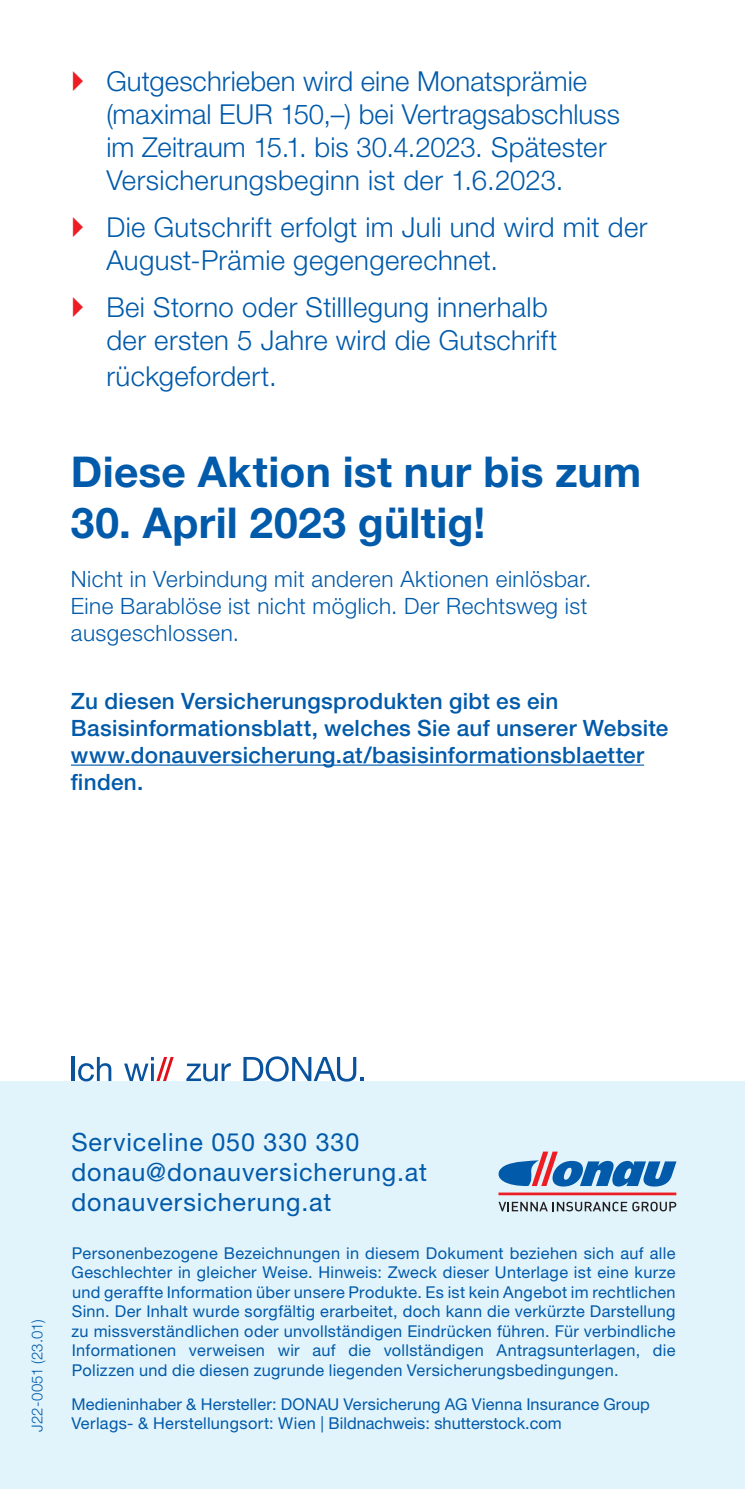
<style>
.page{position:relative;width:745px;height:1489px;background:#fff}
.page>*{position:absolute;margin:0;border:0;box-sizing:border-box;transform-origin:0 0}
.t1{font:700 42.5px "Helvetica Neue LT Pro";letter-spacing:.005em;color:#015aaa}
.t2{font:300 27.5px/33px "Helvetica Neue LT Pro";letter-spacing:.01em;color:#015aaa}
.t3{font:25px/30px "Helvetica Neue LT Pro";letter-spacing:.035em;color:#015aaa}
.t4{font:500 22.5px/27px "Helvetica Neue LT Pro";letter-spacing:.015em;color:#015aaa}
.t5{font:300 22.5px/27px "Helvetica Neue LT Pro";letter-spacing:.02em;color:#015aaa}
.t6{font:16.25px/19.5px "Helvetica Neue LT Pro";letter-spacing:.015em;color:#015aaa;text-align:justify}
.t7{font:300 15px "Helvetica Neue LT Pro";letter-spacing:.01em;color:#015aaa}
</style>
<div class="page">
<div style="left:0;top:1081px;width:744px;height:407px;background:#e1f4fc"></div>
<hr style="left:71px;top:1056px;width:3px;height:24px;background:#08529e">
<svg style="left:78px;top:1057px;width:33px;height:24px"></svg>
<svg style="left:186px;top:1063px;width:45px;height:18px"></svg>
<svg style="left:243px;top:1056px;width:121px;height:25px"></svg>
<svg style="left:124px;top:1057px;width:49px;height:23px"></svg>
<svg style="left:498px;top:1151px;width:178px;height:35px"></svg>
<hr style="left:498px;top:1192px;width:178px;height:3px;background:#ee1d23">
<svg style="left:498px;top:1201px;width:128px;height:10px"></svg>
<svg style="left:632px;top:1201px;width:44px;height:10px"></svg>
<hr style="left:71px;top:764px;width:572px;height:1px;background:#015aaa">
<p class="t2" style="left:106px;top:64px;width:515px">Gutgeschrieben wird eine Monatsprämie (maximal EUR 150,–) bei Vertragsabschluss im Zeitraum 15.1. bis 30.4.2023. Spätester Versicherungsbeginn ist der 1.6.2023.</p>
<p class="t2" style="left:106px;top:210px;width:542px">Die Gutschrift erfolgt im Juli und wird mit der<br>August-Prämie gegengerechnet.</p>
<p class="t2" style="left:106px;top:290px;width:452px">Bei Storno oder Stilllegung innerhalb der ersten 5 Jahre wird die Gutschrift</p>
<p class="t2" style="left:106px;top:359px;width:172px">rückgefordert.</p>
<p class="t1" style="left:71px;top:446px;width:571px">Diese Aktion ist nur bis zum</p>
<p class="t1" style="left:71px;top:497px;width:415px">30. April 2023 gültig!</p>
<p class="t5" style="left:71px;top:564px;width:521px">Nicht in Verbindung mit anderen Aktionen einlösbar.<br>Eine Barablöse ist nicht möglich. Der Rechtsweg ist ausgeschlossen.</p>
<p class="t4" style="left:71px;top:687px;width:598px">Zu diesen Versicherungsprodukten gibt es ein Basisinformationsblatt, welches Sie auf unserer Website www.donauversicherung.at/basisinformationsblaetter finden.</p>
<p class="t7" style="left:28px;top:1431px;width:114px;rotate:-90deg">J22-0051 (23.01)</p>
<p class="t3" style="left:71px;top:1126px;width:357px">Serviceline 050 330 330 donau@donauversicherung.at donauversicherung.at</p>
<p class="t6" style="left:71px;top:1242px;width:605px">Personenbezogene Bezeichnungen in diesem Dokument beziehen sich auf alle Geschlechter in gleicher Weise. Hinweis: Zweck dieser Unterlage ist eine kurze und geraffte Information über unsere Produkte. Es ist kein Angebot im rechtlichen Sinn. Der Inhalt wurde sorgfältig erarbeitet, doch kann die verkürzte Darstellung zu missverständlichen oder unvollständigen Eindrücken führen. Für verbindliche Informationen verweisen wir auf die vollständigen Antragsunterlagen, die Polizzen und die diesen zugrunde liegenden Versicherungsbedingungen.</p>
<p class="t6" style="left:71px;top:1393px;width:579px">Medieninhaber &amp; Hersteller: DONAU Versicherung AG Vienna Insurance Group<br>Verlags- &amp; Herstellungsort: Wien | Bildnachweis: shutterstock.com</p>
</div>
